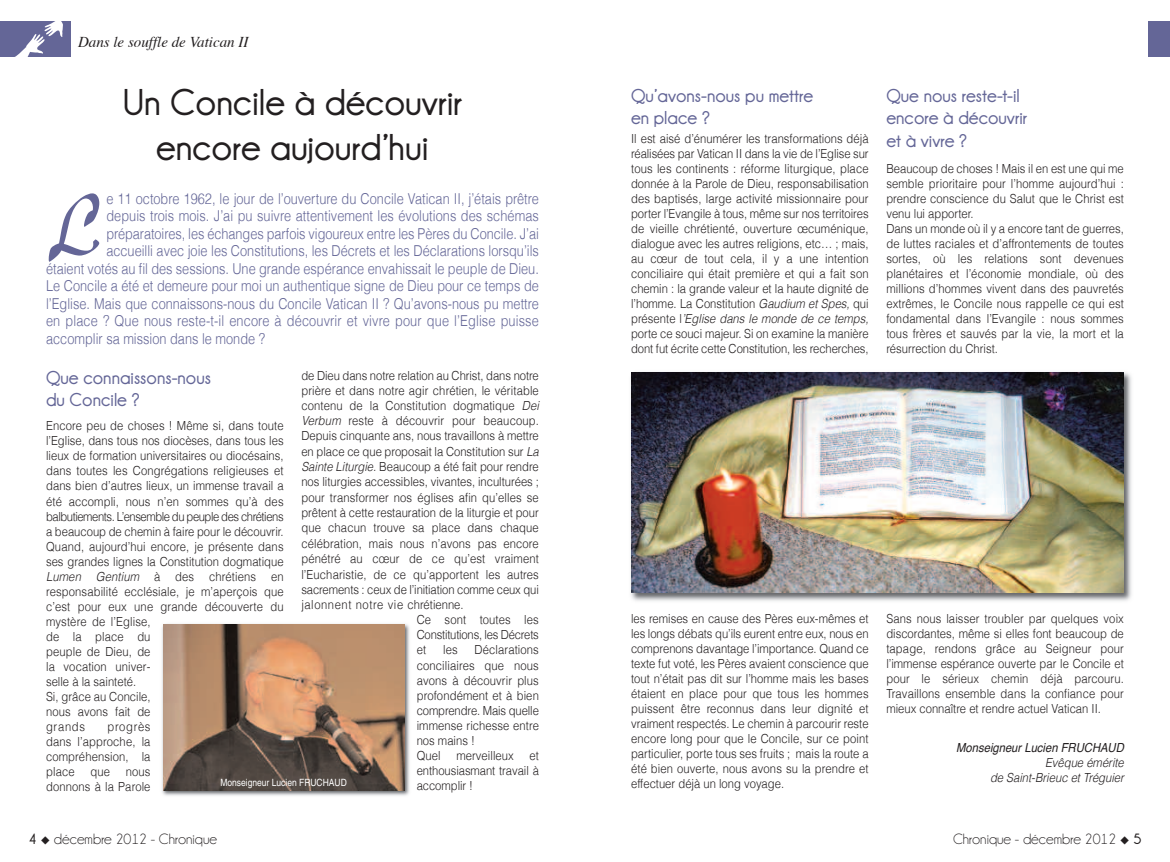
<style>
.page{position:relative;width:1170px;height:862px;background:#fff}
.page>*{position:absolute;margin:0;border:0;box-sizing:border-box;transform-origin:0 0}
.t1{font:96px "New Berolina";color:#646697;scale:.83 1}
.t2{font:700 37.5px/45px "Champagne&Limousines";color:#231f20;text-align:center}
.t3{font:700 18.75px/22.5px "Champagne&Limousines";color:#646697}
.t4{font:300 15px "Helvetica";color:#646697;scale:.85 1}
.t5{font:15px "Champagne&Limousines";color:#231f20}
.t6{font:italic 15px "Times";color:#231f20}
.t7{font:300 12.5px/15px "Helvetica";letter-spacing:.005em;color:#231f20;scale:.9 1}
.t8{font:italic 300 12.5px/15px "Helvetica";color:#231f20;text-align:right;scale:.9 1}
.t9{font:300 12.5px "Helvetica";letter-spacing:.05em;color:#231f20;scale:.9 1}
.t10{font:italic 12.5px "Helvetica";color:#231f20;scale:.9 1}
.t11{font:300 12.5px "Helvetica";letter-spacing:-.02em;color:#231f20;scale:.9 1}
.t12{font:10px "Helvetica";color:#fff;scale:.85 1}
.s1{font-style:italic}
.s2{font-weight:700}
</style>
<div class="page">
<div style="left:1148px;top:21px;width:21px;height:36px;background:#646697"></div>
<div style="left:0;top:21px;width:71px;height:36px;background:#646697"></div>
<svg style="left:15px;top:21px;width:48px;height:36px"></svg>
<img style="left:162px;top:624px;width:248px;height:172px">
<img style="left:163px;top:624px;width:241px;height:165px">
<img style="left:631px;top:372px;width:501px;height:229px">
<img style="left:631px;top:372px;width:492px;height:220px">
<p class="t6" style="left:78px;top:35px;width:172px">Dans le souffle de Vatican II</p>
<h2 class="t2" style="left:123px;top:78px;width:341px">Un Concile à découvrir encore aujourd’hui</h2>
<p class="t4" style="left:106px;top:192px;width:510px">e 11 octobre 1962, le jour de l’ouverture du Concile Vatican II, j’étais prêtre</p>
<p class="t4" style="left:106px;top:209px;width:510px">depuis trois mois. J’ai pu suivre attentivement les évolutions des schémas</p>
<p class="t4" style="left:106px;top:227px;width:510px">préparatoires, les échanges parfois vigoureux entre les Pères du Concile. J’ai</p>
<p class="t4" style="left:106px;top:244px;width:510px">accueilli avec joie les Constitutions, les Décrets et les Déclarations lorsqu’ils</p>
<p class="t4" style="left:46px;top:262px;width:581px">étaient votés au fil des sessions. Une grande espérance envahissait le peuple de Dieu.</p>
<p class="t4" style="left:46px;top:279px;width:581px">Le Concile a été et demeure pour moi un authentique signe de Dieu pour ce temps de</p>
<p class="t4" style="left:46px;top:297px;width:581px">l’Eglise. Mais que connaissons-nous du Concile Vatican II ? Qu’avons-nous pu mettre</p>
<p class="t4" style="left:46px;top:314px;width:581px">en place ? Que nous reste-t-il encore à découvrir et vivre pour que l’Eglise puisse</p>
<p class="t4" style="left:46px;top:332px;width:259px">accomplir sa mission dans le monde ?</p>
<h1 class="t1" style="left:46px;top:182px;width:68px">L</h1>
<p class="t7" style="left:301px;top:368px;width:265px">de Dieu dans notre relation au Christ, dans notre</p>
<p class="t7" style="left:301px;top:383px;width:265px">prière et dans notre agir chrétien, le véritable</p>
<p class="t7" style="left:301px;top:398px;width:268px">contenu de la Constitution dogmatique <span class="s1">Dei</span></p>
<p class="t7" style="left:301px;top:413px;width:265px"><span class="s1">Verbum</span> reste à découvrir pour beaucoup.</p>
<p class="t7" style="left:301px;top:429px;width:265px">Depuis cinquante ans, nous travaillons à mettre</p>
<p class="t7" style="left:301px;top:444px;width:268px">en place ce que proposait la Constitution sur <span class="s1">La</span></p>
<p class="t7" style="left:301px;top:460px;width:265px"><span class="s1">SainteLiturgie.</span>Beaucoup a été fait pour rendre</p>
<p class="t7" style="left:301px;top:475px;width:265px">nos liturgies accessibles, vivantes, inculturées ;</p>
<p class="t7" style="left:301px;top:490px;width:265px">pour transformer nos églises afin qu’elles se</p>
<p class="t7" style="left:301px;top:506px;width:265px">prêtent à cette restauration de la liturgie et pour</p>
<p class="t7" style="left:301px;top:521px;width:265px">que chacun trouve sa place dans chaque</p>
<p class="t7" style="left:301px;top:536px;width:265px">célébration, mais nous n’avons pas encore</p>
<p class="t7" style="left:301px;top:552px;width:265px">pénétré au cœur de ce qu’est vraiment</p>
<p class="t7" style="left:301px;top:567px;width:265px">l’Eucharistie, de ce qu’apportent les autres</p>
<p class="t7" style="left:301px;top:583px;width:265px">sacrements : ceux de l’initiation comme ceux qui</p>
<p class="t9" style="left:301px;top:599px;width:182px">jalonnent notre vie chrétienne.</p>
<p class="t7" style="left:416px;top:613px;width:137px">Ce sont toutes les</p>
<p class="t11" style="left:416px;top:629px;width:137px">Constitutions, les Décrets</p>
<p class="t7" style="left:416px;top:643px;width:12px">et</p>
<p class="t7" style="left:443px;top:643px;width:18px">les</p>
<h3 class="t3" style="left:46px;top:365px;width:166px">Que connaissons-nous du Concile ?</h3>
<p class="t7" style="left:46px;top:419px;width:265px">Encore peu de choses ! Même si, dans toute l’Eglise, dans tous nos diocèses, dans tous les lieux de formation universitaires ou diocésains, dans toutes les Congrégations religieuses et dans bien d’autres lieux, un immense travail a été accompli, nous n’en sommes qu’à des balbutiements. L’ensemble du peuple des chrétiens a beaucoup de chemin à faire pour le découvrir.<br>Quand, aujourd’hui encore, je présente dans ses grandes lignes la Constitution dogmatique <span class="s1">Lumen Gentium</span> à des chrétiens en responsabilité ecclésiale, je m’aperçois que c’est pour eux une grande découverte du mystère de l’Eglise,<br>de la place du<br>peuple de Dieu, de<br>la vocation univer-<br>selle à la sainteté.<br>Si, grâce au Concile,<br>nous avons fait de<br>grands</p>
<p class="t7" style="left:416px;top:643px;width:137px;text-indent:58px">Déclarations conciliaires que nous avons à découvrir plus profondément et à bien comprendre. Mais quelle immense richesse entre nos mains !<br>Quel</p>
<p class="t7" style="left:46px;top:719px;width:118px;text-align:justify;text-indent:61px">progrès dans l’approche, la compréhension, la place</p>
<p class="t7" style="left:456px;top:748px;width:65px">merveilleux</p>
<p class="t7" style="left:416px;top:748px;width:137px;text-align:justify;text-indent:113px">et enthousiasmant travail à accomplir !</p>
<p class="t7" style="left:46px;top:764px;width:118px;text-align:right">nous<br>donnons à la Parole</p>
<p class="t7" style="left:90px;top:764px;width:23px">que</p>
<p class="t12" style="left:220px;top:778px;width:150px">Monseigneur Lucien FRUCHAUD</p>
<p class="t5" style="left:28px;top:829px;width:190px"><span class="s2">4</span> ◆ décembre 2012 - Chronique</p>
<h3 class="t3" style="left:631px;top:83px;width:184px">Qu’avons-nous pu mettre en place ?</h3>
<p class="t7" style="left:631px;top:132px;width:268px">Il est aisé d’énumérer les transformations déjà réalisées par Vatican II dans la vie de l’Eglise sur tous les continents : réforme liturgique, place donnée à la Parole de Dieu, responsabilisation des baptisés, large activité missionnaire pour porter l’Evangile à tous, même sur nos territoires de vieille chrétienté, ouverture œcuménique, dialogue avec les autres religions, etc… ; mais, au cœur de tout cela, il y a une intention conciliaire qui était première et qui a fait son chemin : la grande valeur et la haute dignité de l’homme. La Constitution <span class="s1">GaudiumetSpes,</span>qui p r é s e n t e l <span class="s1">’Eglise dans le monde de ce temps, </span>porte ce souci majeur. Si on examine la manière dont fut écrite cette Constitution, les recherches,</p>
<h3 class="t3" style="left:886px;top:83px;width:142px">Que nous reste-t-il encore à découvrir et à vivre ?</h3>
<p class="t7" style="left:886px;top:162px;width:265px">Beaucoup de choses ! Mais il en est une qui me semble prioritaire pour l’homme aujourd’hui : prendre conscience du Salut que le Christ est venu lui apporter.<br>Dans un monde où il y a encore tant de guerres, de luttes raciales et d’affrontements de toutes sortes, où les relations sont devenues planétaires et l’économie mondiale, où des millions d’hommes vivent dans des pauvretés extrêmes, le Concile nous rappelle ce qui est fondamental dans l’Evangile : nous sommes tous frères et sauvés par la vie, la mort et la résurrection du Christ.</p>
<p class="t7" style="left:631px;top:612px;width:265px;text-align:justify">les remises en cause des Pères eux-mêmes et les longs débats qu’ils eurent entre eux, nous en comprenons davantage l’importance. Quand ce texte fut voté, les Pères avaient conscience que tout n’était pas dit sur l’homme mais les bases étaient en place pour que tous les hommes puissent être reconnus dans leur dignité et vraiment respectés. Le chemin à parcourir reste encore long pour que le Concile, sur ce point particulier, porte tous ses fruits ; mais la route a été bien ouverte, nous avons su la prendre et effectuer déjà un long voyage.</p>
<p class="t7" style="left:886px;top:611px;width:265px;text-align:justify">Sans nous laisser troubler par quelques voix discordantes, même si elles font beaucoup de tapage, rendons grâce au Seigneur pour l’immense espérance ouverte par le Concile et pour le sérieux chemin déjà parcouru.<br>Travaillons ensemble dans la confiance pour mieux connaître et rendre actuel Vatican II.</p>
<p class="t10" style="left:956px;top:742px;width:188px">Monseigneur Lucien FruCHAuD</p>
<p class="t8" style="left:989px;top:755px;width:150px">Evêque émérite<br>de Saint-Brieuc et Tréguier</p>
<p class="t5" style="left:952px;top:829px;width:190px">Chronique - décembre 2012 ◆ <span class="s2">5</span></p>
</div>
